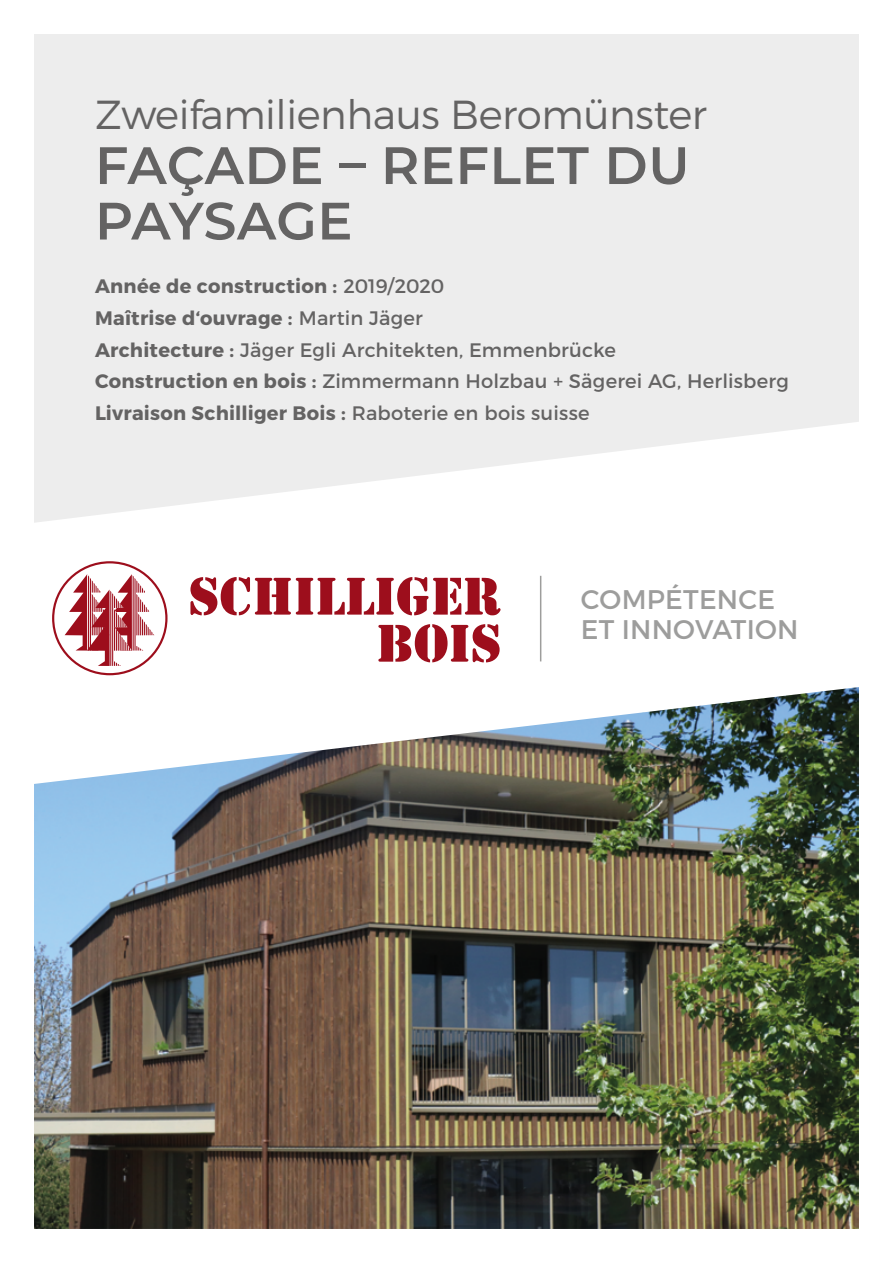
<style>
.page{position:relative;width:893px;height:1263px;background:#fff}
.page>*{position:absolute;margin:0;border:0;box-sizing:border-box;transform-origin:0 0}
.t1{font:600 52.5px/55.5px "Montserrat";letter-spacing:.01em;color:#646363}
.t2{font:300 40.5px "Montserrat";letter-spacing:-.01em;color:#646363}
.t3{font:26.85px/30.2px "Montserrat";letter-spacing:.01em;color:#9d9d9c}
.t4{font:19.5px/32px "Montserrat";letter-spacing:.01em;color:#646363}
.s1{font-weight:700}
</style>
<div class="page">
<svg style="left:34px;top:34px;width:825px;height:489px;background:#eee"></svg>
<img style="left:34px;top:687px;width:825px;height:542px">
<hr style="left:540px;top:576px;width:1px;height:85px;background:#9d9d9c">
<svg style="left:52px;top:561px;width:116px;height:114px"></svg>
<svg style="left:190px;top:577px;width:310px;height:38px"></svg>
<svg style="left:378px;top:624px;width:122px;height:38px"></svg>
<h2 class="t2" style="left:95px;top:89px;width:613px">Zweifamilienhaus Beromünster</h2>
<h1 class="t1" style="left:95px;top:135px;width:596px">FAÇADE – REFLET DU<br>PAYSAGE</h1>
<p class="t4" style="left:95px;top:270px;width:695px"><span class="s1">Année de construction :</span> 2019/2020<br><span class="s1">Maîtrise d‘ouvrage :</span> Martin Jäger<br><span class="s1">Architecture :</span> Jäger Egli Architekten, Emmenbrücke<br><span class="s1">Construction en bois :</span> Zimmermann Holzbau + Sägerei AG, Herlisberg <span class="s1">Livraison Schilliger Bois :</span> Raboterie en bois suisse</p>
<h3 class="t3" style="left:581px;top:584px;width:219px">COMPÉTENCE<br>ET INNOVATION</h3>
</div>
